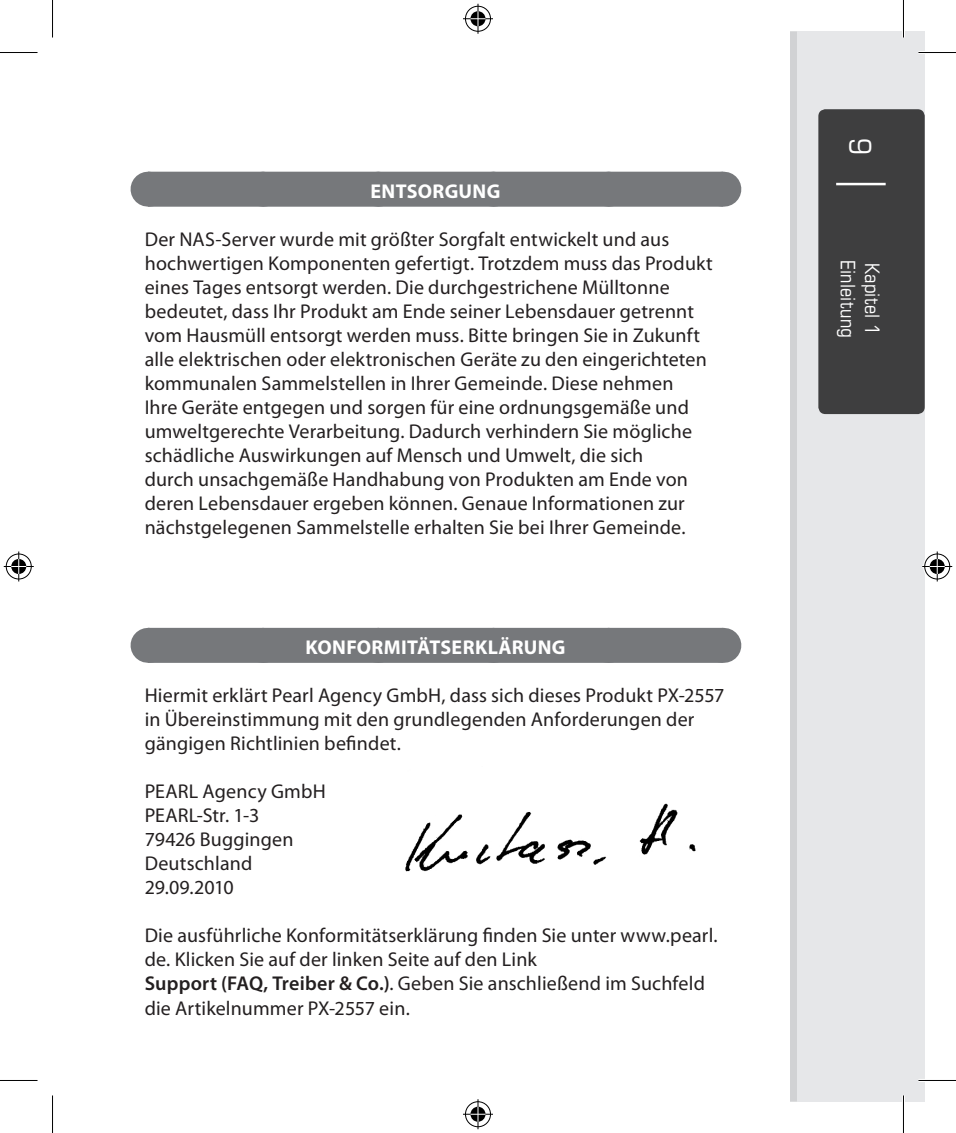
<style>
.page{position:relative;width:956px;height:1133px;background:#fff}
.page>*{position:absolute;margin:0;border:0;box-sizing:border-box;transform-origin:0 0}
.t1{font:condensed 30px "Eurostile";color:#fff}
.Fließtext_Ebene_1{font:20px/24px "Myriad Pro";letter-spacing:.01em;color:#231f20}
.Überschrift_Ebene_1{font:700 20px "Myriad Pro";letter-spacing:.015em;color:#fff}
.t2{font:condensed 20px "Eurostile";letter-spacing:.01em;color:#fff}
.s1{font-weight:600}
</style>
<div class="page">
<div style="left:790px;top:31px;width:7px;height:1070px;background:#d1d2d4"></div>
<div style="left:797px;top:31px;width:127px;height:1070px;background:#e6e7e9"></div>
<div style="left:818px;top:109px;width:106px;height:305px;background:#3e3e3f;border-radius:7px"></div>
<hr style="left:836px;top:183px;width:49px;height:2px;background:#fff">
<div style="left:148px;top:172px;width:574px;height:35px;background:#76787b"></div>
<svg style="left:263px;top:206px;width:402px;height:1px"></svg>
<hr style="left:722px;top:172px;width:1px;height:35px;background:#76787b">
<div style="left:148px;top:628px;width:574px;height:35px;background:#76787b"></div>
<svg style="left:267px;top:662px;width:398px;height:1px"></svg>
<hr style="left:722px;top:628px;width:1px;height:35px;background:#76787b">
<img style="left:405px;top:803px;width:291px;height:69px">
<hr style="left:918px;top:51px;width:37px;height:3px;background:#fff">
<hr style="left:918px;top:1078px;width:37px;height:4px;background:#fff">
<hr style="left:901px;top:0;width:3px;height:38px;background:#fff">
<hr style="left:901px;top:1095px;width:3px;height:38px;background:#fff">
<hr style="left:0;top:52px;width:38px;height:1px;background:#000">
<hr style="left:918px;top:52px;width:37px;height:1px;background:#000">
<hr style="left:0;top:1080px;width:38px;height:1px;background:#000">
<hr style="left:918px;top:1080px;width:37px;height:1px;background:#000">
<hr style="left:52px;top:0;width:1px;height:38px;background:#000">
<hr style="left:52px;top:1095px;width:1px;height:38px;background:#000">
<hr style="left:902px;top:0;width:1px;height:38px;background:#000">
<hr style="left:902px;top:1095px;width:1px;height:38px;background:#000">
<div style="left:464px;top:5px;width:28px;height:28px;border:3px solid #fff;border-radius:50%"></div>
<hr style="left:463px;top:17px;width:30px;height:3px;background:#fff">
<hr style="left:476px;top:4px;width:3px;height:30px;background:#fff">
<div style="left:469px;top:10px;width:18px;height:18px;border:3px solid #fff;border-radius:50%"></div>
<div style="left:465px;top:6px;width:26px;height:26px;border:1px solid #000;border-radius:50%"></div>
<hr style="left:463px;top:18px;width:30px;height:1px;background:#000">
<hr style="left:477px;top:4px;width:1px;height:30px;background:#000">
<svg style="left:470px;top:11px;width:15px;height:15px"></svg>
<div style="left:464px;top:1100px;width:28px;height:28px;border:3px solid #fff;border-radius:50%"></div>
<hr style="left:463px;top:1112px;width:30px;height:3px;background:#fff">
<hr style="left:476px;top:1099px;width:3px;height:30px;background:#fff">
<div style="left:469px;top:1105px;width:18px;height:18px;border:3px solid #fff;border-radius:50%"></div>
<div style="left:465px;top:1101px;width:26px;height:26px;border:1px solid #000;border-radius:50%"></div>
<hr style="left:463px;top:1113px;width:30px;height:1px;background:#000">
<hr style="left:477px;top:1099px;width:1px;height:30px;background:#000">
<svg style="left:470px;top:1106px;width:15px;height:15px"></svg>
<div style="left:5px;top:552px;width:28px;height:28px;border:3px solid #fff;border-radius:50%"></div>
<hr style="left:4px;top:565px;width:30px;height:3px;background:#fff">
<hr style="left:17px;top:551px;width:3px;height:30px;background:#fff">
<div style="left:10px;top:557px;width:18px;height:18px;border:3px solid #fff;border-radius:50%"></div>
<div style="left:6px;top:553px;width:26px;height:26px;border:1px solid #000;border-radius:50%"></div>
<hr style="left:4px;top:566px;width:30px;height:1px;background:#000">
<hr style="left:18px;top:551px;width:1px;height:30px;background:#000">
<svg style="left:11px;top:559px;width:15px;height:15px"></svg>
<div style="left:923px;top:552px;width:28px;height:28px;border:3px solid #fff;border-radius:50%"></div>
<hr style="left:922px;top:565px;width:30px;height:3px;background:#fff">
<hr style="left:935px;top:551px;width:3px;height:30px;background:#fff">
<div style="left:928px;top:557px;width:18px;height:18px;border:3px solid #fff;border-radius:50%"></div>
<div style="left:924px;top:553px;width:25px;height:26px;border:1px solid #000;border-radius:50%"></div>
<hr style="left:922px;top:566px;width:30px;height:1px;background:#000">
<hr style="left:936px;top:551px;width:1px;height:30px;background:#000">
<svg style="left:929px;top:559px;width:15px;height:15px"></svg>
<p class="Überschrift_Ebene_1" style="left:370px;top:178px;width:131px">ENTSORGUNG</p>
<p class="Fließtext_Ebene_1" style="left:145px;top:227px;width:569px">Der NAS-Server wurde mit größter Sorgfalt entwickelt und aus hochwertigen Komponenten gefertigt. Trotzdem muss das Produkt eines Tages entsorgt werden. Die durchgestrichene Mülltonne bedeutet, dass Ihr Produkt am Ende seiner Lebensdauer getrennt vom Hausmüll entsorgt werden muss. Bitte bringen Sie in Zukunft alle elektrischen oder elektronischen Geräte zu den eingerichteten kommunalen Sammelstellen in Ihrer Gemeinde. Diese nehmen<br>Ihre Geräte entgegen und sorgen für eine ordnungsgemäße und umweltgerechte Verarbeitung. Dadurch verhindern Sie mögliche schädliche Auswirkungen auf Mensch und Umwelt, die sich<br>durch unsachgemäße Handhabung von Produkten am Ende von deren Lebensdauer ergeben können. Genaue Informationen zur nächstgelegenen Sammelstelle erhalten Sie bei Ihrer Gemeinde.</p>
<p class="Überschrift_Ebene_1" style="left:305px;top:634px;width:261px">KONFORMITÄTSERKLÄRUNG</p>
<p class="Fließtext_Ebene_1" style="left:145px;top:683px;width:581px">Hiermit erklärt Pearl Agency GmbH, dass sich dieses Produkt PX-2557 in Übereinstimmung mit den grundlegenden Anforderungen der gängigen Richtlinien befindet.</p>
<p class="Fließtext_Ebene_1" style="left:145px;top:779px;width:183px">PEARL Agency GmbH</p>
<p class="Fließtext_Ebene_1" style="left:145px;top:803px;width:116px">PEARL-Str. 1-3</p>
<p class="Fließtext_Ebene_1" style="left:145px;top:827px;width:150px">79426 Buggingen</p>
<p class="Fließtext_Ebene_1" style="left:145px;top:851px;width:109px">Deutschland</p>
<p class="Fließtext_Ebene_1" style="left:145px;top:875px;width:91px">29.09.2010</p>
<p class="Fließtext_Ebene_1" style="left:145px;top:923px;width:574px">Die ausführliche Konformitätserklärung finden Sie unter www.pearl. de. Klicken Sie auf der linken Seite auf den Link<br><span class="s1">Support (FAQ, Treiber &amp; Co.)</span>. Geben Sie anschließend im Suchfeld die Artikelnummer PX-2557 ein.</p>
<h1 class="t1" style="left:878px;top:138px;width:18px;rotate:90deg">9</h1>
<p class="t2" style="left:860px;top:260px;width:79px;rotate:90deg">Einleitung</p>
<p class="t2" style="left:884px;top:263px;width:74px;rotate:90deg">Kapitel 1</p>
</div>
